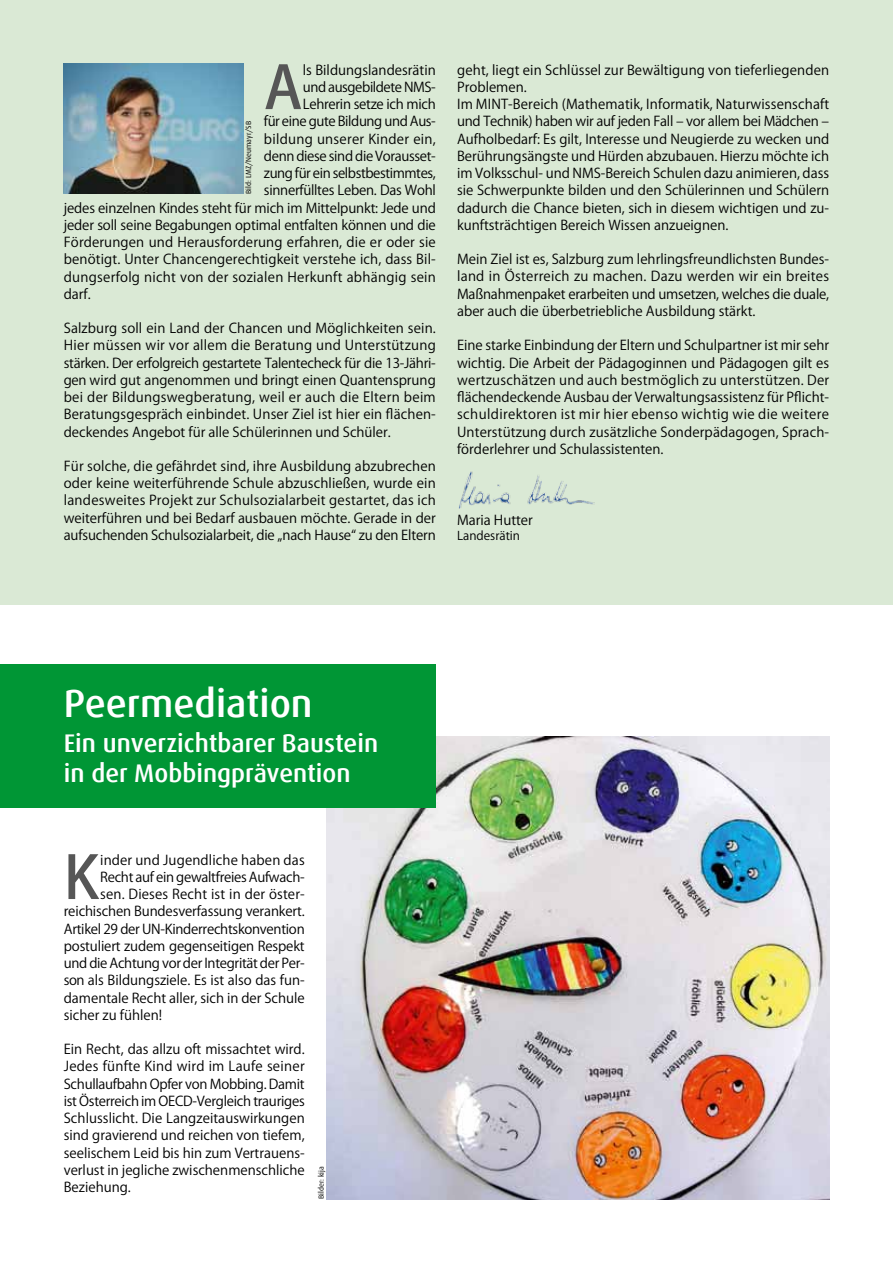
<style>
.page{position:relative;width:893px;height:1263px;background:#fff}
.page>*{position:absolute;margin:0;border:0;box-sizing:border-box;transform-origin:0 0}
.t1{font:500 58.65px "Koz Go Pro";color:#565656}
.t2{font:500 39px "Dax";color:#fff}
.t3{font:500 25.5px/30.6px "Dax";color:#fff}
.t4{font:13.5px/17.2px "Koz Go Pro";color:#000;text-align:justify}
.t5{font:13.5px "Koz Go Pro";letter-spacing:-.02em;color:#000}
.t6{font:13.5px "Koz Go Pro";letter-spacing:.02em;color:#000}
.t7{font:13.5px "Koz Go Pro";letter-spacing:-.03em;color:#000}
.t8{font:13.5px "Koz Go Pro";letter-spacing:-.025em;color:#000}
.t9{font:12px "Koz Go Pro";color:#000}
.t10{font:7.5px "Dax";color:#000}
</style>
<div class="page">
<div style="left:0;top:0;width:893px;height:604px;background:#dae9d5"></div>
<img style="left:459px;top:471px;width:135px;height:38px">
<img style="left:64px;top:64px;width:180px;height:130px">
<img style="left:326px;top:736px;width:503px;height:463px">
<div style="left:0;top:665px;width:436px;height:143px;background:#009635"></div>
<h1 class="t1" style="left:264px;top:50px;width:40px">A</h1>
<p class="t4" style="left:303px;top:61px;width:135px">ls Bildungslandesrätin</p>
<p class="t7" style="left:303px;top:78px;width:135px">und ausgebildete NMS-</p>
<p class="t5" style="left:303px;top:95px;width:135px">Lehrerin setze ich mich</p>
<p class="t7" style="left:264px;top:113px;width:173px">für eine gute Bildung und Aus-</p>
<p class="t6" style="left:264px;top:130px;width:173px">bildung unserer Kinder ein,</p>
<p class="t8" style="left:264px;top:147px;width:173px">denn diese sind die Vorausset-</p>
<p class="t7" style="left:264px;top:164px;width:173px">zung für ein selbstbestimmtes,</p>
<p class="t5" style="left:264px;top:182px;width:173px">sinnerfülltes Leben. Das Wohl</p>
<p class="t4" style="left:64px;top:199px;width:374px">jedes einzelnen Kindes steht für mich im Mittelpunkt: Jede und</p>
<p class="t4" style="left:64px;top:217px;width:374px">jeder soll seine Begabungen optimal entfalten können und die</p>
<p class="t4" style="left:64px;top:234px;width:374px">Förderungen und Herausforderung erfahren, die er oder sie</p>
<p class="t4" style="left:64px;top:251px;width:374px">benötigt. Unter Chancengerechtigkeit verstehe ich, dass Bil-</p>
<p class="t6" style="left:64px;top:268px;width:374px">dungserfolg nicht von der sozialen Herkunft abhängig sein</p>
<p class="t4" style="left:64px;top:286px;width:28px">darf.</p>
<p class="t4" style="left:64px;top:320px;width:374px">Salzburg soll ein Land der Chancen und Möglichkeiten sein.<br>Hier müssen wir vor allem die Beratung und Unterstützung stärken. Der erfolgreich gestartete Talentecheck für die 13-Jähri&shy;gen wird gut angenommen und bringt einen Quantensprung bei der Bildungswegberatung, weil er auch die Eltern beim Beratungsgespräch einbindet. Unser Ziel ist hier ein flächen&shy;deckendes Angebot für alle Schülerinnen und Schüler.</p>
<p class="t4" style="left:64px;top:458px;width:374px">Für solche, die gefährdet sind, ihre Ausbildung abzubrechen oder keine weiterführende Schule abzuschließen, wurde ein landesweites Projekt zur Schulsozialarbeit gestartet, das ich weiterführen und bei Bedarf ausbauen möchte. Gerade in der aufsuchenden Schulsozialarbeit, die „nach Hause“ zu den Eltern</p>
<p class="t10" style="left:244px;top:194px;width:74px;rotate:-90deg">Bild: LMZ/Neumayr/SB</p>
<p class="t4" style="left:457px;top:61px;width:374px;text-align:left">geht, liegt ein Schlüssel zur Bewältigung von tieferliegenden Problemen.<br>Im MINT-Bereich (Mathematik, Informatik, Naturwissenschaft und Technik) haben wir auf jeden Fall – vor allem bei Mädchen – Aufholbedarf: Es gilt, Interesse und Neugierde zu wecken und Berührungsängste und Hürden abzubauen. Hierzu möchte ich im Volksschul- und NMS-Bereich Schulen dazu animieren, dass sie Schwerpunkte bilden und den Schülerinnen und Schülern dadurch die Chance bieten, sich in diesem wichtigen und zu&shy;kunftsträchtigen Bereich Wissen anzueignen.</p>
<p class="t4" style="left:457px;top:251px;width:374px">Mein Ziel ist es, Salzburg zum lehrlingsfreundlichsten Bundes&shy;land in Österreich zu machen. Dazu werden wir ein breites Maßnahmenpaket erarbeiten und umsetzen, welches die duale, aber auch die überbetriebliche Ausbildung stärkt.</p>
<p class="t4" style="left:457px;top:337px;width:374px">Eine starke Einbindung der Eltern und Schulpartner ist mir sehr wichtig. Die Arbeit der Pädagoginnen und Pädagogen gilt es wertzuschätzen und auch bestmöglich zu unterstützen. Der flächendeckende Ausbau der Verwaltungsassistenz für Pflicht&shy;schuldirektoren ist mir hier ebenso wichtig wie die weitere Unterstützung durch zusätzliche Sonderpädagogen, Sprach&shy;förderlehrer und Schulassistenten.</p>
<p class="t4" style="left:457px;top:512px;width:77px">Maria Hutter</p>
<p class="t9" style="left:457px;top:528px;width:64px">Landesrätin</p>
<h2 class="t2" style="left:64px;top:681px;width:250px">Peermediation</h2>
<h3 class="t3" style="left:64px;top:728px;width:316px">Ein unverzichtbarer Baustein in der Mobbingprävention</h3>
<h1 class="t1" style="left:64px;top:840px;width:37px">K</h1>
<p class="t4" style="left:100px;top:851px;width:206px">inder und Jugendliche haben das</p>
<p class="t5" style="left:100px;top:868px;width:206px">Recht auf ein gewaltfreies Aufwach-</p>
<p class="t4" style="left:100px;top:886px;width:206px">sen. Dieses Recht ist in der öster-</p>
<p class="t4" style="left:64px;top:903px;width:242px">reichischen Bundesverfassung verankert.</p>
<p class="t5" style="left:64px;top:920px;width:242px">Artikel 29 der UN-Kinderrechtskonvention</p>
<p class="t4" style="left:64px;top:937px;width:242px">postuliert zudem gegenseitigen Respekt</p>
<p class="t5" style="left:64px;top:954px;width:242px">und die Achtung vor der Integrität der Per-</p>
<p class="t4" style="left:64px;top:972px;width:242px">son als Bildungsziele. Es ist also das fun-</p>
<p class="t4" style="left:64px;top:989px;width:242px">damentale Recht aller, sich in der Schule</p>
<p class="t4" style="left:64px;top:1006px;width:100px">sicher zu fühlen!</p>
<p class="t4" style="left:64px;top:1041px;width:242px">Ein Recht, das allzu oft missachtet wird.<br>Jedes fünfte Kind wird im Laufe seiner Schullaufbahn Opfer von Mobbing. Damit ist Österreich im OECD-Vergleich trauriges Schlusslicht. Die Langzeitauswirkungen sind gravierend und reichen von tiefem, seelischem Leid bis hin zum Vertrauens&shy;verlust in jegliche zwischenmenschliche Beziehung.</p>
<p class="t10" style="left:317px;top:1199px;width:34px;rotate:-90deg">Bilder: kija</p>
</div>
